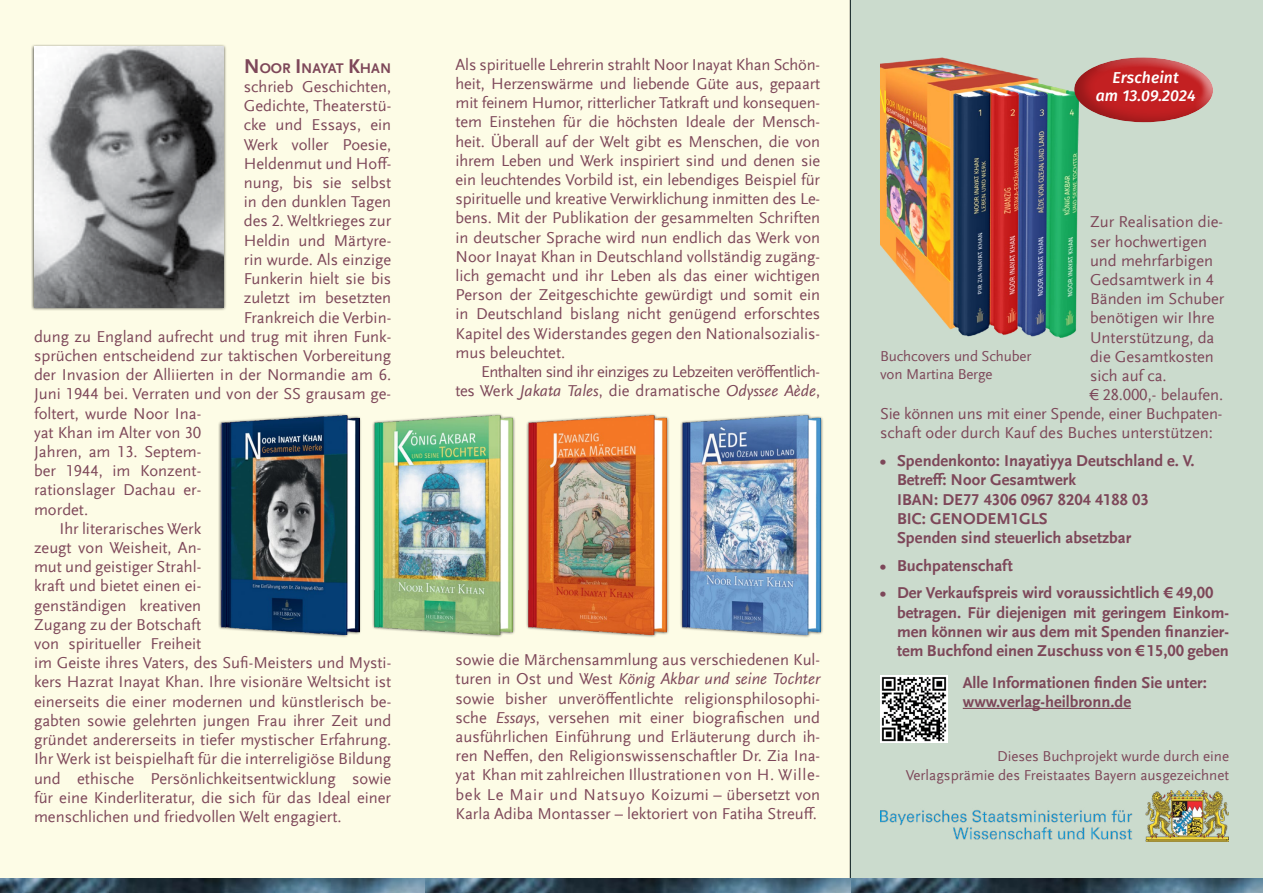
<style>
.page{position:relative;width:1263px;height:893px;background:#fdfce6}
.page>*{position:absolute;margin:0;border:0;box-sizing:border-box;transform-origin:0 0}
.t1{font:16.5px/19.2px "Scala Sans Offc";color:#7d4759;text-align:justify}
.t2{font:700 16.5px/19.2px "Scala Sans Offc";color:#7d4759}
.t3{font:16.5px/19.2px "Scala Sans Offc";letter-spacing:-.03em;color:#7d4759;text-align:right}
.t4{font:italic 500 15.75px/18.5px "Fira Sans";letter-spacing:.005em;color:#fff;text-align:center}
.t5{font:15px/19.2px "Scala Sans Offc";color:#7d4759;text-align:right}
.t6{font:700 14.7px "Scala Sans Offc";color:#7d4759}
.s1{font-size:21px}
.s2{font-style:italic}
</style>
<div class="page">
<div style="left:850px;top:0;width:413px;height:879px;background:#cbdbcd"></div>
<div style="left:31px;top:44px;width:196px;height:266px;background:#000;opacity:.7"></div>
<img style="left:34px;top:47px;width:190px;height:260px">
<img style="left:880px;top:57px;width:199px;height:281px">
<img style="left:0;top:879px;width:1263px;height:14px">
<img style="left:880px;top:791px;width:349px;height:50px">
<hr style="left:963px;top:708px;width:168px;height:1px;background:#7d4759">
<div style="left:218px;top:413px;width:144px;height:224px;background:#000;opacity:.7"></div>
<img style="left:221px;top:416px;width:138px;height:218px">
<div style="left:372px;top:413px;width:144px;height:224px;background:#000;opacity:.7"></div>
<img style="left:375px;top:416px;width:138px;height:218px">
<div style="left:525px;top:413px;width:145px;height:224px;background:#000;opacity:.7"></div>
<img style="left:529px;top:416px;width:138px;height:218px">
<div style="left:679px;top:413px;width:144px;height:224px;background:#000;opacity:.7"></div>
<img style="left:682px;top:416px;width:138px;height:218px">
<img style="left:880px;top:676px;width:67px;height:67px">
<svg style="left:1059px;top:57px;width:154px;height:68px"></svg>
<p class="t6" style="left:244px;top:60px;width:146px"><span class="s1">N</span>OOR <span class="s1">I</span>NAYAT <span class="s1">K</span>HAN</p>
<p class="t1" style="left:244px;top:77px;width:149px">schrieb Geschichten,</p>
<p class="t1" style="left:244px;top:97px;width:149px">Gedichte, Theaterstü-</p>
<p class="t1" style="left:244px;top:116px;width:149px">cke und Essays, ein</p>
<p class="t1" style="left:244px;top:135px;width:149px">Werk voller Poesie,</p>
<p class="t1" style="left:244px;top:154px;width:149px">Heldenmut und Hoff-</p>
<p class="t1" style="left:244px;top:173px;width:149px">nung, bis sie selbst</p>
<p class="t1" style="left:244px;top:193px;width:149px">in den dunklen Tagen</p>
<p class="t1" style="left:244px;top:212px;width:149px">des 2. Weltkrieges zur</p>
<p class="t1" style="left:244px;top:231px;width:149px">Heldin und Märtyre-</p>
<p class="t1" style="left:244px;top:250px;width:149px">rin wurde. Als einzige</p>
<p class="t1" style="left:244px;top:269px;width:149px">Funkerin hielt sie bis</p>
<p class="t1" style="left:244px;top:289px;width:149px">zuletzt im besetzten</p>
<p class="t1" style="left:244px;top:308px;width:149px">Frankreich die Verbin-</p>
<p class="t1" style="left:34px;top:327px;width:359px">dung zu England aufrecht und trug mit ihren Funk-</p>
<p class="t1" style="left:34px;top:346px;width:359px">sprüchen entscheidend zur taktischen Vorbereitung</p>
<p class="t1" style="left:34px;top:366px;width:359px">der Invasion der Alliierten in der Normandie am 6.</p>
<p class="t1" style="left:34px;top:385px;width:359px">Juni 1944 bei. Verraten und von der SS grausam ge-</p>
<p class="t1" style="left:34px;top:404px;width:169px">foltert, wurde Noor Ina-</p>
<p class="t1" style="left:34px;top:423px;width:169px">yat Khan im Alter von 30</p>
<p class="t1" style="left:34px;top:442px;width:169px">Jahren, am 13. Septem-</p>
<p class="t1" style="left:34px;top:462px;width:169px">ber 1944, im Konzent-</p>
<p class="t1" style="left:34px;top:481px;width:169px">rationslager Dachau er-</p>
<p class="t1" style="left:34px;top:500px;width:56px">mordet.</p>
<p class="t1" style="left:60px;top:519px;width:143px">Ihr literarisches Werk</p>
<p class="t1" style="left:34px;top:538px;width:169px">zeugt von Weisheit, An-</p>
<p class="t1" style="left:34px;top:558px;width:169px">mut und geistiger Strahl-</p>
<p class="t1" style="left:34px;top:577px;width:169px">kraft und bietet einen ei-</p>
<p class="t1" style="left:34px;top:596px;width:169px">genständigen kreativen</p>
<p class="t1" style="left:34px;top:615px;width:169px">Zugang zu der Botschaft</p>
<p class="t1" style="left:34px;top:634px;width:169px">von spiritueller Freiheit</p>
<p class="t1" style="left:34px;top:654px;width:359px">im Geiste ihres Vaters, des Sufi-Meisters und Mysti-</p>
<p class="t1" style="left:34px;top:673px;width:359px">kers Hazrat Inayat Khan. Ihre visionäre Weltsicht ist</p>
<p class="t1" style="left:34px;top:692px;width:359px">einerseits die einer modernen und künstlerisch be-</p>
<p class="t1" style="left:34px;top:711px;width:359px">gabten sowie gelehrten jungen Frau ihrer Zeit und</p>
<p class="t1" style="left:34px;top:730px;width:359px">gründet andererseits in tiefer mystischer Erfahrung.</p>
<p class="t1" style="left:34px;top:750px;width:359px">Ihr Werk ist beispielhaft für die interreligiöse Bildung</p>
<p class="t1" style="left:34px;top:769px;width:359px">und ethische Persönlichkeitsentwicklung sowie</p>
<p class="t1" style="left:34px;top:788px;width:359px">für eine Kinderliteratur, die sich für das Ideal einer</p>
<p class="t1" style="left:34px;top:807px;width:309px">menschlichen und friedvollen Welt engagiert.</p>
<p class="t1" style="left:456px;top:55px;width:366px">Als spirituelle Lehrerin strahlt Noor Inayat Khan Schön&shy;heit, Herzenswärme und liebende Güte aus, gepaart mit feinem Humor, ritterlicher Tatkraft und konsequen&shy;tem Einstehen für die höchsten Ideale der Mensch&shy;heit. Überall auf der Welt gibt es Menschen, die von ihrem Leben und Werk inspiriert sind und denen sie ein leuchtendes Vorbild ist, ein lebendiges Beispiel für spirituelle und kreative Verwirklichung inmitten des Le&shy;bens. Mit der Publikation der gesammelten Schriften in deutscher Sprache wird nun endlich das Werk von Noor Inayat Khan in Deutschland vollständig zugäng&shy;lich gemacht und ihr Leben als das einer wichtigen Person der Zeitgeschichte gewürdigt und somit ein in Deutschland bislang nicht genügend erforschtes Kapitel des Widerstandes gegen den Nationalsozialis&shy;mus beleuchtet.</p>
<p class="t3" style="left:456px;top:362px;width:366px">Enthalten sind ihr einziges zu Lebzeiten veröffentlich-<br>tes Werk <span class="s2">Jakata Tales</span>, die dramatische <span class="s2">Odyssee Aède</span>,</p>
<p class="t1" style="left:456px;top:650px;width:366px">sowie die Märchensammlung aus verschiedenen Kul&shy;turen in Ost und West <span class="s2">König Akbar und seine Tochter </span>sowie bisher unveröffentlichte religionsphilosophi&shy;sche <span class="s2">Essays</span>, versehen mit einer biografischen und ausführlichen Einführung und Erläuterung durch ih&shy;ren Neffen, den Religionswissenschaftler Dr. Zia Ina&shy;yat Khan mit zahlreichen Illustrationen von H. Wille&shy;bek Le Mair und Natsuyo Koizumi – übersetzt von Karla Adiba Montasser – lektoriert von Fatiha Streuff.</p>
<p class="t4" style="left:1096px;top:69px;width:101px">Erscheint<br>am 13.09.2024</p>
<p class="t1" style="left:1090px;top:213px;width:135px">Zur Realisation die-</p>
<p class="t1" style="left:1090px;top:232px;width:119px">ser hochwertigen</p>
<p class="t1" style="left:1090px;top:251px;width:124px">und mehrfarbigen</p>
<p class="t1" style="left:1090px;top:270px;width:125px">Gedsamtwerk in 4</p>
<p class="t1" style="left:1090px;top:290px;width:136px">Bänden im Schuber</p>
<p class="t1" style="left:1090px;top:309px;width:126px">benötigen wir Ihre</p>
<p class="t1" style="left:1090px;top:328px;width:126px">Unterstützung, da</p>
<p class="t1" style="left:1090px;top:347px;width:125px">die Gesamtkosten</p>
<p class="t1" style="left:1090px;top:366px;width:78px">sich auf ca.</p>
<p class="t1" style="left:1090px;top:386px;width:135px">€ 28.000,- belaufen.</p>
<p class="t1" style="left:880px;top:405px;width:344px">Sie können uns mit einer Spende, einer Buchpaten-</p>
<p class="t1" style="left:880px;top:424px;width:334px">schaft oder durch Kauf des Buches unterstützen:</p>
<p class="t2" style="left:897px;top:451px;width:299px;text-indent:-17px">• Spendenkonto: Inayatiyya Deutschland e. V.<br>Betreff: Noor Gesamtwerk<br>IBAN: DE77 4306 0967 8204 4188 03<br>BIC: GENODEM1GLS<br>Spenden sind steuerlich absetzbar</p>
<p class="t2" style="left:880px;top:556px;width:134px">• Buchpatenschaft</p>
<p class="t2" style="left:897px;top:584px;width:333px;text-indent:-17px">• Der Verkaufspreis wird voraussichtlich € 49,00 betragen. Für diejenigen mit geringem Einkom&shy;men können wir aus dem mit Spenden finanzier&shy;tem Buchfond einen Zuschuss von € 15,00 geben</p>
<p class="t2" style="left:963px;top:673px;width:246px">Alle Informationen finden Sie unter: www.verlag-heilbronn.de</p>
<p class="t5" style="left:880px;top:347px;width:153px;line-height:18px;text-align:left">Buchcovers und Schuber von Martina Berge</p>
<p class="t5" style="left:906px;top:746px;width:325px">Dieses Buchprojekt wurde durch eine<br>Verlagsprämie des Freistaates Bayern ausgezeichnet</p>
</div>
